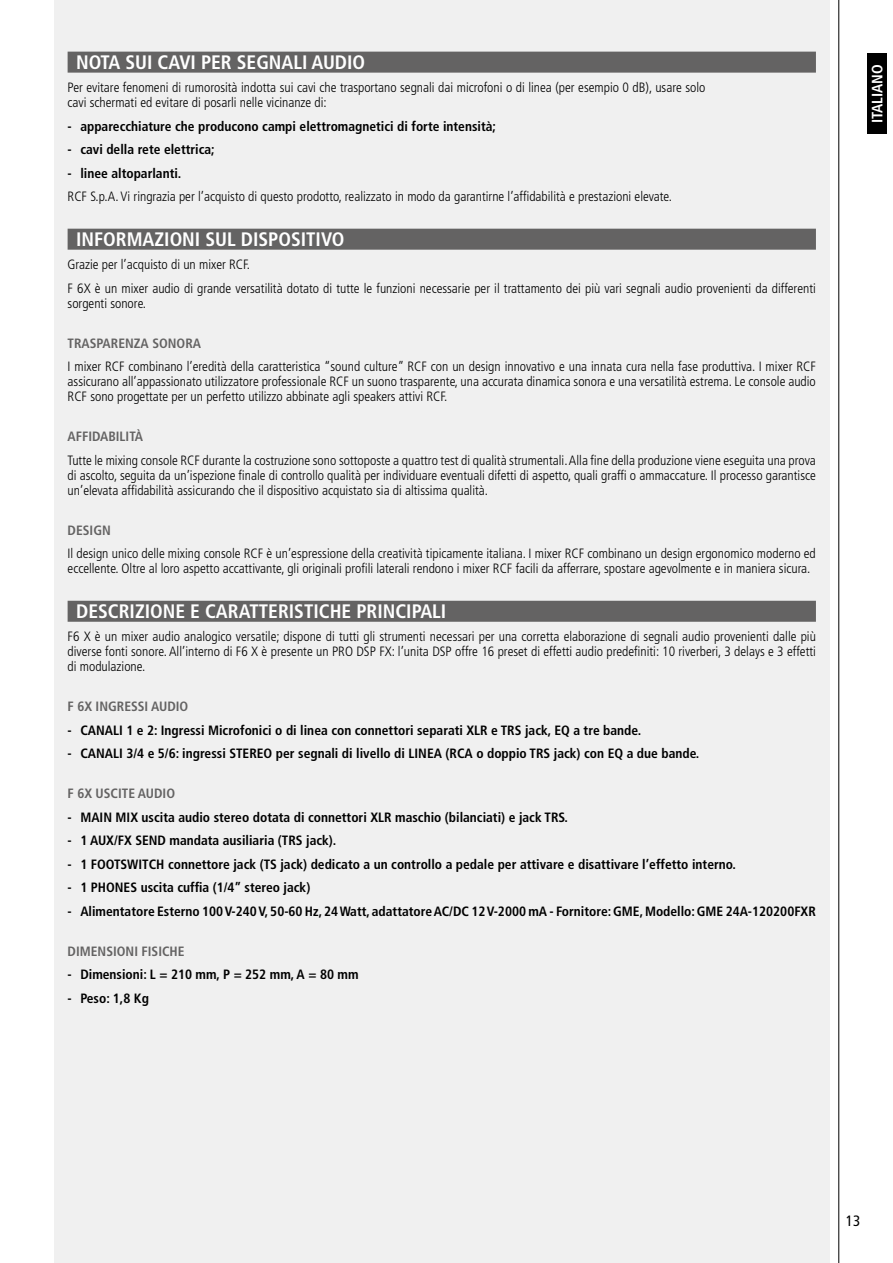
<style>
.page{position:relative;width:893px;height:1263px;background:#fff}
.page>*{position:absolute;margin:0;border:0;box-sizing:border-box;transform-origin:0 0}
.t1{font:700 condensed 19.5px "Frutiger LT Std";color:#fff}
.t2{font:700 condensed 15px "Frutiger LT Std";color:#fff}
.t3{font:condensed 15px "Frutiger LT Std";color:#000}
.t4{font:300 condensed 13.5px/15px "Frutiger LT Std";color:#000}
.t5{font:700 condensed 13.5px "Frutiger LT Std";color:#000}
.t6{font:700 condensed 13.5px "Frutiger LT Std";color:#646363}
</style>
<div class="page">
<div style="left:54px;top:0;width:775px;height:1263px;background:#f0f0f0"></div>
<hr style="left:838px;top:0;width:1px;height:1263px;background:#000">
<div style="left:867px;top:54px;width:20px;height:80px;background:#000"></div>
<div style="left:68px;top:52px;width:748px;height:21px;background:#646363"></div>
<div style="left:68px;top:229px;width:748px;height:21px;background:#646363"></div>
<div style="left:68px;top:601px;width:748px;height:21px;background:#646363"></div>
<h1 class="t1" style="left:76px;top:50px;width:291px">NOTA SUI CAVI PER SEGNALI AUDIO</h1>
<p class="t4" style="left:68px;top:80px;width:639px">Per evitare fenomeni di rumorosità indotta sui cavi che trasportano segnali dai microfoni o di linea (per esempio 0 dB), usare solo cavi schermati ed evitare di posarli nelle vicinanze di:</p>
<p class="t5" style="left:68px;top:118px;width:430px">- apparecchiature che producono campi elettromagnetici di forte intensità;</p>
<p class="t5" style="left:68px;top:141px;width:149px">- cavi della rete elettrica;</p>
<p class="t5" style="left:68px;top:165px;width:115px">- linee altoparlanti.</p>
<p class="t4" style="left:68px;top:189px;width:606px">RCF S.p.A. Vi ringrazia per l’acquisto di questo prodotto, realizzato in modo da garantirne l’affidabilità e prestazioni elevate.</p>
<h1 class="t1" style="left:76px;top:227px;width:270px">INFORMAZIONI SUL DISPOSITIVO</h1>
<p class="t4" style="left:68px;top:253px;width:750px;line-height:23.5px">Grazie per l’acquisto di un mixer RCF.<br>F 6X è un mixer audio di grande versatilità dotato di tutte le funzioni necessarie per il trattamento dei più vari segnali audio provenienti da differenti</p>
<p class="t4" style="left:68px;top:296px;width:80px">sorgenti sonore.</p>
<p class="t6" style="left:68px;top:335px;width:135px">TRASPARENZA SONORA</p>
<p class="t4" style="left:68px;top:359px;width:750px;text-align:justify">I mixer RCF combinano l’eredità della caratteristica “sound culture” RCF con un design innovativo e una innata cura nella fase produttiva. I mixer RCF assicurano all’appassionato utilizzatore professionale RCF un suono trasparente, una accurata dinamica sonora e una versatilità estrema. Le console audio RCF sono progettate per un perfetto utilizzo abbinate agli speakers attivi RCF.</p>
<p class="t6" style="left:68px;top:428px;width:77px">AFFIDABILITÀ</p>
<p class="t4" style="left:68px;top:453px;width:750px;text-align:justify">Tutte le mixing console RCF durante la costruzione sono sottoposte a quattro test di qualità strumentali. Alla fine della produzione viene eseguita una prova di ascolto, seguita da un’ispezione finale di controllo qualità per individuare eventuali difetti di aspetto, quali graffi o ammaccature. Il processo garantisce un’elevata affidabilità assicurando che il dispositivo acquistato sia di altissima qualità.</p>
<p class="t6" style="left:68px;top:522px;width:45px">DESIGN</p>
<p class="t4" style="left:68px;top:546px;width:750px">Il design unico delle mixing console RCF è un’espressione della creatività tipicamente italiana. I mixer RCF combinano un design ergonomico moderno ed eccellente. Oltre al loro aspetto accattivante, gli originali profili laterali rendono i mixer RCF facili da afferrare, spostare agevolmente e in maniera sicura.</p>
<h1 class="t1" style="left:76px;top:599px;width:372px">DESCRIZIONE E CARATTERISTICHE PRINCIPALI</h1>
<p class="t4" style="left:68px;top:629px;width:750px;text-align:justify">F6 X è un mixer audio analogico versatile; dispone di tutti gli strumenti necessari per una corretta elaborazione di segnali audio provenienti dalle più diverse fonti sonore. All’interno di F6 X è presente un PRO DSP FX: l’unita DSP offre 16 preset di effetti audio predefiniti: 10 riverberi, 3 delays e 3 effetti di modulazione.</p>
<p class="t6" style="left:68px;top:698px;width:122px">F 6X INGRESSI AUDIO</p>
<p class="t5" style="left:68px;top:722px;width:575px">- CANALI 1 e 2: Ingressi Microfonici o di linea con connettori separati XLR e TRS jack, EQ a tre bande.</p>
<p class="t5" style="left:68px;top:746px;width:633px">- CANALI 3/4 e 5/6: ingressi STEREO per segnali di livello di LINEA (RCA o doppio TRS jack) con EQ a due bande.</p>
<p class="t6" style="left:68px;top:786px;width:109px">F 6X USCITE AUDIO</p>
<p class="t5" style="left:68px;top:809px;width:502px">- MAIN MIX uscita audio stereo dotata di connettori XLR maschio (bilanciati) e jack TRS.</p>
<p class="t5" style="left:68px;top:833px;width:270px">- 1 AUX/FX SEND mandata ausiliaria (TRS jack).</p>
<p class="t5" style="left:68px;top:856px;width:670px">- 1 FOOTSWITCH connettore jack (TS jack) dedicato a un controllo a pedale per attivare e disattivare l’effetto interno.</p>
<p class="t5" style="left:68px;top:880px;width:244px">- 1 PHONES uscita cuffia (1/4” stereo jack)</p>
<p class="t5" style="left:68px;top:903px;width:750px">- Alimentatore Esterno 100 V-240 V, 50-60 Hz, 24 Watt, adattatore AC/DC 12 V-2000 mA - Fornitore: GME, Modello: GME 24A-120200FXR</p>
<p class="t6" style="left:68px;top:943px;width:119px">DIMENSIONI FISICHE</p>
<p class="t5" style="left:68px;top:967px;width:292px">- Dimensioni: L = 210 mm, P = 252 mm, A = 80 mm</p>
<p class="t5" style="left:68px;top:990px;width:83px">- Peso: 1,8 Kg</p>
<p class="t2" style="left:868px;top:123px;width:60px;rotate:-90deg">ITALIANO</p>
<p class="t3" style="left:846px;top:1211px;width:16px">13</p>
</div>
